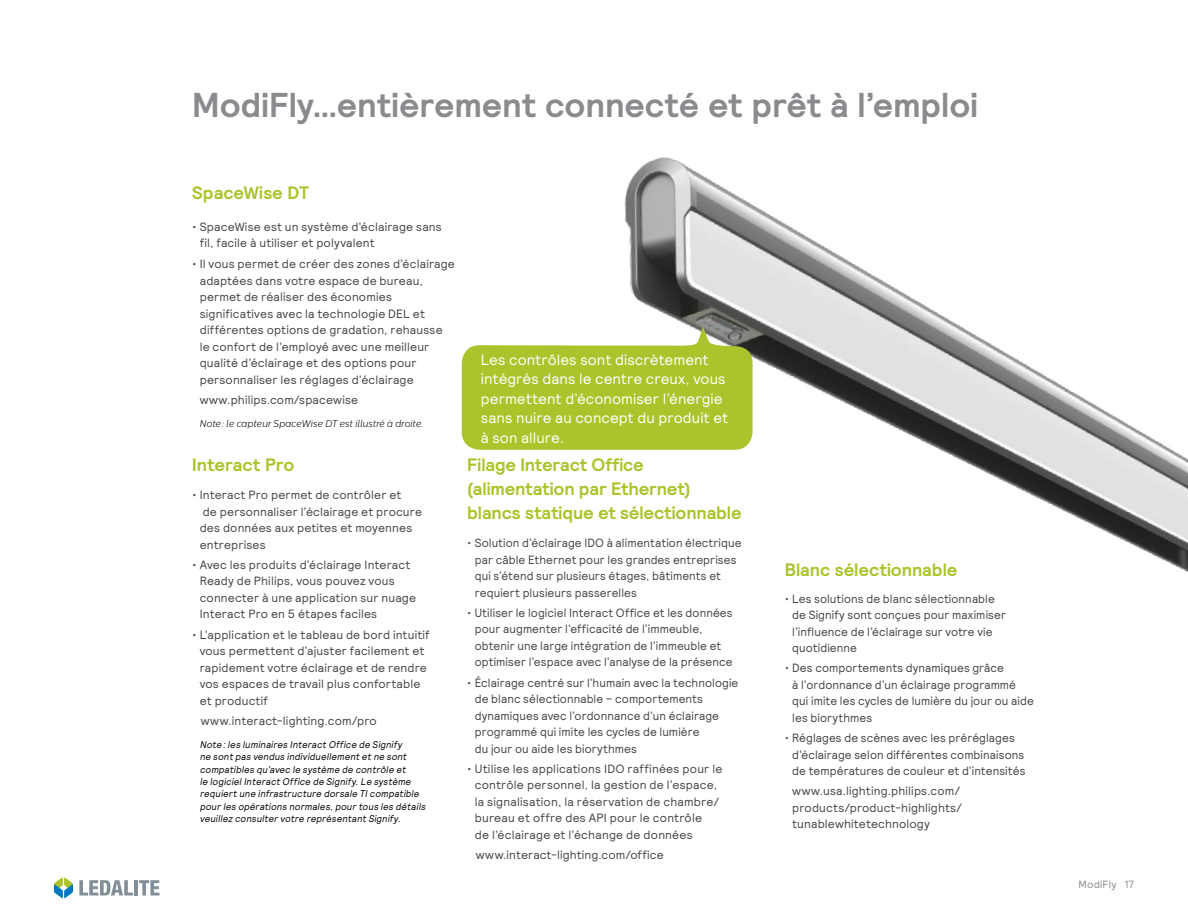
<style>
.page{position:relative;width:1188px;height:918px;background:#fff}
.page>*{position:absolute;margin:0;border:0;box-sizing:border-box;transform-origin:0 0}
.t1{font:700 34.5px "Relative";color:#898b8e}
.t2{font:700 18px/24px "Relative";letter-spacing:-.005em;color:#acc32b}
.t3{font:15px/19.5px "Relative";letter-spacing:.005em;color:#fff}
.t4{font:12px/16.5px "Relative";letter-spacing:.01em;color:#454547}
.t5{font:12px/16.5px "Relative";letter-spacing:.01em;color:#454547;scale:.96 1}
.t6{font:10.5px "Relative";letter-spacing:.015em;color:#898b8e}
.t7{font:italic 9.75px/12.3px "Relative";color:#000;scale:.95 1}
.t8{font:italic 300 9.75px "Centrale Sans";letter-spacing:.015em;color:#000;scale:.95 1}
</style>
<div class="page">
<svg style="left:54px;top:877px;width:19px;height:21px"></svg>
<svg style="left:79px;top:880px;width:54px;height:16px"></svg>
<hr style="left:134px;top:880px;width:4px;height:16px;background:#838f97">
<svg style="left:139px;top:880px;width:21px;height:16px"></svg>
<img style="left:624px;top:157px;width:564px;height:415px">
<svg style="left:462px;top:326px;width:291px;height:124px;background:#b6c949"></svg>
<h1 class="t1" style="left:192px;top:82px;width:787px">ModiFly…entièrement connecté et prêt à l’emploi</h1>
<h2 class="t2" style="left:192px;top:181px;width:119px">SpaceWise DT</h2>
<p class="t4" style="left:200px;top:218px;width:244px;text-indent:-8px">• SpaceWise est un système d’éclairage sans fil, facile à utiliser et polyvalent</p>
<p class="t4" style="left:200px;top:256px;width:257px;text-indent:-8px">• Il vous permet de créer des zones d’éclairage adaptées dans votre espace de bureau, permet de réaliser des économies significatives avec la technologie DEL et différentes options de gradation, rehausse le confort de l’employé avec une meilleur qualité d’éclairage et des options pour personnaliser les réglages d’éclairage</p>
<p class="t4" style="left:200px;top:391px;width:160px">www.philips.com/spacewise</p>
<p class="t8" style="left:200px;top:418px;width:237px">Note: le capteur SpaceWise DT est illustré à droite.</p>
<h2 class="t2" style="left:192px;top:452px;width:104px">Interact Pro</h2>
<p class="t4" style="left:200px;top:486px;width:224px;text-indent:-8px">• Interact Pro permet de contrôler et<br>de personnaliser l’éclairage et procure des données aux petites et moyennes entreprises</p>
<p class="t4" style="left:200px;top:556px;width:218px;text-indent:-8px">• Avec les produits d’éclairage Interact Ready de Philips, vous pouvez vous connecter à une application sur nuage Interact Pro en 5 étapes faciles</p>
<p class="t4" style="left:200px;top:626px;width:231px;text-indent:-8px">• L’application et le tableau de bord intuitif vous permettent d’ajuster facilement et rapidement votre éclairage et de rendre vos espaces de travail plus confortable et productif</p>
<p class="t4" style="left:201px;top:712px;width:178px">www.interact-lighting.com/pro</p>
<p class="t7" style="left:200px;top:738px;width:241px">Note:les luminaires InteractOffice de Signify<br>ne sontpas vendus individuellementetne sont compatibles qu’avec le système de contrôle et<br>le logicielInteractOffice de Signify.Le système requiertune infrastructure dorsale TIcompatible pourles opérations normales,pourtous les détails veuillez consultervotre représentantSignify.</p>
<p class="t3" style="left:481px;top:349px;width:249px">Les contrôles sont discrètement intégrés dans le centre creux, vous permettent d’économiser l’énergie sans nuire au concept du produit et à son allure.</p>
<h2 class="t2" style="left:467px;top:452px;width:276px">Filage Interact Office (alimentation par Ethernet) blancs statique et sélectionnable</h2>
<p class="t5" style="left:475px;top:534px;width:279px;text-indent:-8px">• Solution d’éclairage IDO à alimentation électrique par câble Ethernet pour les grandes entreprises qui s’étend sur plusieurs étages, bâtiments et requiert plusieurs passerelles</p>
<p class="t5" style="left:475px;top:604px;width:270px;text-indent:-8px">• Utiliser le logiciel Interact Office et les données pour augmenter l’efficacité de l’immeuble, obtenir une large intégration de l’immeuble et optimiser l’espace avec l’analyse de la présence</p>
<p class="t5" style="left:475px;top:674px;width:276px;text-indent:-8px">• Éclairage centré sur l’humain avec la technologie de blanc sélectionnable – comportements dynamiques avec l’ordonnance d’un éclairage programmé qui imite les cycles de lumière<br>du jour ou aide les biorythmes</p>
<p class="t4" style="left:475px;top:760px;width:249px;text-indent:-8px">• Utilise les applications IDO raffinées pour le contrôle personnel, la gestion de l’espace, la signalisation, la réservation de chambre/ bureau et offre des API pour le contrôle<br>de l’éclairage et l’échange de données</p>
<p class="t4" style="left:476px;top:846px;width:189px">www.interact-lighting.com/office</p>
<h2 class="t2" style="left:785px;top:558px;width:174px">Blanc sélectionnable</h2>
<p class="t5" style="left:792px;top:590px;width:224px;text-indent:-8px">• Les solutions de blanc sélectionnable de Signify sont conçues pour maximiser l’influence de l’éclairage sur votre vie quotidienne</p>
<p class="t5" style="left:792px;top:660px;width:253px;text-indent:-8px">• Des comportements dynamiques grâce<br>à l’ordonnance d’un éclairage programmé qui imite les cycles de lumière du jour ou aide les biorythmes</p>
<p class="t5" style="left:792px;top:729px;width:244px;text-indent:-8px">• Réglages de scènes avec les préréglages d’éclairage selon différentes combinaisons de températures de couleur et d’intensités</p>
<p class="t4" style="left:792px;top:783px;width:171px">www.usa.lighting.philips.com/ products/product-highlights/ tunablewhitetechnology</p>
<p class="t6" style="left:1079px;top:878px;width:57px">ModiFly 17</p>
</div>
